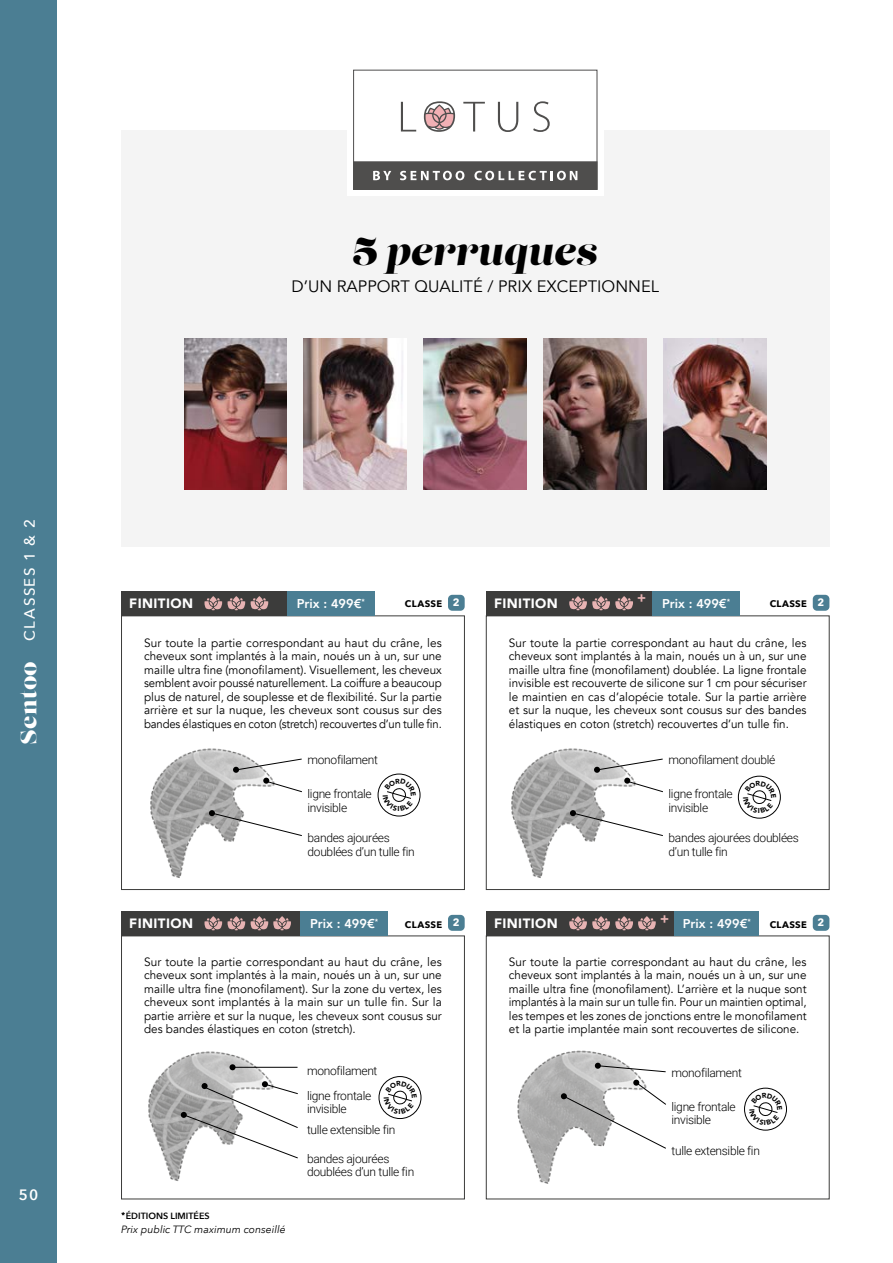
<style>
.page{position:relative;width:893px;height:1263px;background:#fff}
.page>*{position:absolute;margin:0;border:0;box-sizing:border-box;transform-origin:0 0}
.t1{font:italic 39px "Lust";color:#000}
.t2{font:22.5px "Lust";letter-spacing:.02em;color:#fff}
.t3{font:16.5px "Avenir";color:#000}
.t4{font:500 15px "Avenir Next";letter-spacing:.1em;color:#fff}
.t5{font:600 15px "Avenir Next";color:#fff}
.t6{font:900 13.5px "Avenir";letter-spacing:.03em;color:#fff}
.t7{font:900 13.5px "Avenir";color:#e7b3b3}
.t8{font:800 12.75px "Avenir";color:#fff}
.t9{font:12px/13.5px "Avenir";color:#000;text-align:justify}
.t10{font:300 12px/13.5px "Roboto";letter-spacing:-.025em;color:#000}
.t11{font:italic 10.5px "Avenir Next";color:#000}
.t12{font:700 10.5px "Avenir Next";color:#fff}
.t13{font:700 9.45px "Avenir Next";letter-spacing:.03em;color:#000}
.t14{font:600 9px "Avenir Next";color:#000}
.t15{font:800 7.5px "Avenir";color:#fff}
.t16{font:900 7.05px "Avenir";color:#000}
.s1{font-style:normal}
.s2{font-size:10.5px;color:#fff}
</style>
<div class="page">
<div style="left:0;top:0;width:57px;height:1263px;background:#4b7e93"></div>
<div style="left:121px;top:130px;width:708px;height:416px;background:#f4f4f4"></div>
<div style="left:121px;top:616px;width:344px;height:274px;border:1px solid #3c3c3b"></div>
<div style="left:486px;top:616px;width:343px;height:274px;border:1px solid #3c3c3b"></div>
<div style="left:121px;top:936px;width:344px;height:263px;border:1px solid #3c3c3b"></div>
<div style="left:486px;top:591px;width:166px;height:25px;background:#3c3c3b"></div>
<div style="left:347px;top:64px;width:256px;height:132px;background:#fff"></div>
<div style="left:354px;top:162px;width:243px;height:27px;background:#4f4e4d"></div>
<div style="left:353px;top:162px;width:244px;height:28px;border:1px solid #4f4e4d"></div>
<svg style="left:373px;top:171px;width:18px;height:9px"></svg>
<svg style="left:400px;top:171px;width:64px;height:9px"></svg>
<svg style="left:474px;top:171px;width:103px;height:9px"></svg>
<svg style="left:424px;top:101px;width:31px;height:31px"></svg>
<svg style="left:401px;top:102px;width:15px;height:30px"></svg>
<svg style="left:463px;top:102px;width:22px;height:30px"></svg>
<svg style="left:498px;top:102px;width:20px;height:30px"></svg>
<svg style="left:533px;top:101px;width:17px;height:31px"></svg>
<img style="left:150px;top:748px;width:98px;height:130px">
<img style="left:511px;top:748px;width:98px;height:130px">
<svg style="left:209px;top:810px;width:93px;height:26px"></svg>
<svg style="left:570px;top:810px;width:93px;height:26px"></svg>
<svg style="left:230px;top:757px;width:72px;height:35px"></svg>
<svg style="left:591px;top:757px;width:72px;height:35px"></svg>
<svg style="left:569px;top:596px;width:64px;height:14px"></svg>
<div style="left:652px;top:591px;width:88px;height:25px;background:#4b7e93"></div>
<div style="left:121px;top:591px;width:167px;height:25px;background:#3c3c3b"></div>
<svg style="left:204px;top:596px;width:18px;height:14px"></svg>
<svg style="left:228px;top:596px;width:17px;height:14px"></svg>
<svg style="left:251px;top:596px;width:17px;height:14px"></svg>
<div style="left:287px;top:591px;width:88px;height:25px;background:#4b7e93"></div>
<div style="left:448px;top:595px;width:17px;height:16px;background:#4b7e93;border-radius:4px"></div>
<div style="left:121px;top:911px;width:179px;height:25px;background:#3c3c3b"></div>
<div style="left:486px;top:911px;width:189px;height:25px;background:#3c3c3b"></div>
<svg style="left:204px;top:916px;width:18px;height:14px"></svg>
<svg style="left:228px;top:916px;width:17px;height:14px"></svg>
<svg style="left:251px;top:916px;width:40px;height:14px"></svg>
<svg style="left:569px;top:916px;width:87px;height:14px"></svg>
<div style="left:300px;top:911px;width:88px;height:25px;background:#4b7e93"></div>
<div style="left:675px;top:911px;width:84px;height:25px;background:#4b7e93"></div>
<div style="left:448px;top:915px;width:17px;height:16px;background:#4b7e93;border-radius:4px"></div>
<div style="left:813px;top:915px;width:16px;height:16px;background:#4b7e93;border-radius:4px"></div>
<div style="left:813px;top:595px;width:16px;height:16px;background:#4b7e93;border-radius:4px"></div>
<svg style="left:378px;top:774px;width:42px;height:42px"></svg>
<div style="left:378px;top:774px;width:42px;height:42px;border:1px solid #000;border-radius:50%"></div>
<img style="left:517px;top:1050px;width:126px;height:134px">
<img style="left:148px;top:1051px;width:136px;height:130px">
<svg style="left:230px;top:1064px;width:6px;height:6px"></svg>
<svg style="left:181px;top:1081px;width:117px;height:77px"></svg>
<svg style="left:561px;top:1080px;width:105px;height:69px"></svg>
<hr style="left:233px;top:1067px;width:65px;height:1px;background:#000">
<svg style="left:595px;top:1063px;width:71px;height:9px"></svg>
<svg style="left:379px;top:1076px;width:42px;height:42px"></svg>
<div style="left:379px;top:1076px;width:42px;height:43px;border:1px solid #000;border-radius:50%"></div>
<svg style="left:744px;top:1088px;width:42px;height:42px"></svg>
<div style="left:744px;top:1088px;width:43px;height:42px;border:1px solid #000;border-radius:50%"></div>
<svg style="left:738px;top:776px;width:42px;height:42px"></svg>
<div style="left:738px;top:776px;width:43px;height:42px;border:1px solid #000;border-radius:50%"></div>
<img style="left:184px;top:338px;width:103px;height:152px">
<img style="left:304px;top:338px;width:103px;height:152px">
<img style="left:424px;top:338px;width:103px;height:152px">
<img style="left:544px;top:338px;width:103px;height:152px">
<img style="left:664px;top:338px;width:102px;height:152px">
<svg style="left:121px;top:1212px;width:4px;height:3px"></svg>
<svg style="left:383px;top:778px;width:33px;height:33px"></svg>
<svg style="left:384px;top:1081px;width:33px;height:33px"></svg>
<svg style="left:749px;top:1092px;width:33px;height:33px"></svg>
<svg style="left:743px;top:781px;width:33px;height:32px"></svg>
<h1 class="t1" style="left:353px;top:226px;width:246px"><span class="s1">5</span> perruques</h1>
<h3 class="t3" style="left:292px;top:276px;width:369px">D’UN RAPPORT QUALITÉ / PRIX EXCEPTIONNEL</h3>
<p class="t4" style="left:17px;top:641px;width:123px;rotate:-90deg">CLASSES 1 &amp; 2</p>
<h2 class="t2" style="left:14px;top:744px;width:84px;rotate:-90deg">Sentoo</h2>
<p class="t5" style="left:19px;top:1181px;width:21px">50</p>
<p class="t6" style="left:129px;top:592px;width:65px">FINITION</p>
<p class="t8" style="left:297px;top:593px;width:70px">Prix : 499€<sup>*</sup></p>
<p class="t13" style="left:405px;top:596px;width:56px">CLASSE <span class="s2">2</span></p>
<p class="t9" style="left:144px;top:636px;width:299px">Sur toute la partie correspondant au haut du crâne, les cheveux sont implantés à la main, noués un à un, sur une maille ultra fine (monofilament). Visuellement, les cheveux semblent avoir poussé naturellement. La coiffure a beaucoup plus de naturel, de souplesse et de flexibilité. Sur la partie arrière et sur la nuque, les cheveux sont cousus sur des bandes élastiques en coton (stretch) recouvertes d’un tulle fin.</p>
<p class="t6" style="left:494px;top:592px;width:65px">FINITION</p>
<p class="t7" style="left:637px;top:586px;width:10px">+</p>
<p class="t15" style="left:727px;top:595px;width:5px">*</p>
<p class="t8" style="left:662px;top:593px;width:66px">Prix : 499€</p>
<p class="t13" style="left:770px;top:596px;width:56px">CLASSE <span class="s2">2</span></p>
<p class="t9" style="left:509px;top:636px;width:299px">Sur toute la partie correspondant au haut du crâne, les cheveux sont implantés à la main, noués un à un, sur une maille ultra fine (monofilament) doublée. La ligne frontale invisible est recouverte de silicone sur 1 cm pour sécuriser le maintien en cas d’alopécie totale. Sur la partie arrière et sur la nuque, les cheveux sont cousus sur des bandes élastiques en coton (stretch) recouvertes d’un tulle fin.</p>
<p class="t10" style="left:308px;top:752px;width:72px">monofilament</p>
<p class="t10" style="left:669px;top:752px;width:108px">monofilament doublé</p>
<p class="t10" style="left:308px;top:787px;width:66px">ligne frontale invisible</p>
<p class="t10" style="left:669px;top:787px;width:66px">ligne frontale invisible</p>
<p class="t16" style="left:397px;top:803px;width:4px">I</p>
<p class="t16" style="left:758px;top:805px;width:4px">I</p>
<p class="t10" style="left:308px;top:831px;width:109px">bandes ajourées doublées d’un tulle fin</p>
<p class="t10" style="left:669px;top:831px;width:132px">bandes ajourées doublées d’un tulle fin</p>
<p class="t7" style="left:660px;top:907px;width:10px">+</p>
<p class="t6" style="left:129px;top:912px;width:65px">FINITION</p>
<p class="t8" style="left:310px;top:913px;width:70px">Prix : 499€<sup>*</sup></p>
<p class="t6" style="left:494px;top:912px;width:65px">FINITION</p>
<p class="t8" style="left:683px;top:913px;width:66px">Prix : 499€</p>
<p class="t12" style="left:453px;top:914px;width:8px">2</p>
<p class="t15" style="left:747px;top:915px;width:5px">*</p>
<p class="t13" style="left:405px;top:916px;width:39px">CLASSE</p>
<p class="t13" style="left:770px;top:916px;width:56px">CLASSE <span class="s2">2</span></p>
<p class="t9" style="left:144px;top:955px;width:299px">Sur toute la partie correspondant au haut du crâne, les cheveux sont implantés à la main, noués un à un, sur une maille ultra fine (monofilament). Sur la zone du vertex, les cheveux sont implantés à la main sur un tulle fin. Sur la partie arrière et sur la nuque, les cheveux sont cousus sur des bandes élastiques en coton (stretch).</p>
<p class="t9" style="left:509px;top:955px;width:299px">Sur toute la partie correspondant au haut du crâne, les cheveux sont implantés à la main, noués un à un, sur une maille ultra fine (monofilament). L’arrière et la nuque sont implantés à la main sur un tulle fin. Pour un maintien optimal, les tempes et les zones de jonctions entre le monofilament et la partie implantée main sont recouvertes de silicone.</p>
<p class="t10" style="left:307px;top:1064px;width:72px">monofilament</p>
<p class="t10" style="left:671px;top:1065px;width:72px">monofilament</p>
<p class="t10" style="left:307px;top:1088px;width:66px">ligne frontale invisible</p>
<p class="t10" style="left:671px;top:1099px;width:66px">ligne frontale invisible</p>
<p class="t16" style="left:398px;top:1105px;width:4px">I</p>
<p class="t10" style="left:307px;top:1123px;width:90px">tulle extensible fin</p>
<p class="t16" style="left:764px;top:1117px;width:4px">I</p>
<p class="t14" style="left:126px;top:1208px;width:85px">ÉDITIONS LIMITÉES</p>
<p class="t11" style="left:121px;top:1221px;width:166px">Prix public TTC maximum conseillé</p>
<p class="t10" style="left:307px;top:1151px;width:109px">bandes ajourées doublées d’un tulle fin</p>
<p class="t10" style="left:671px;top:1143px;width:90px">tulle extensible fin</p>
</div>
